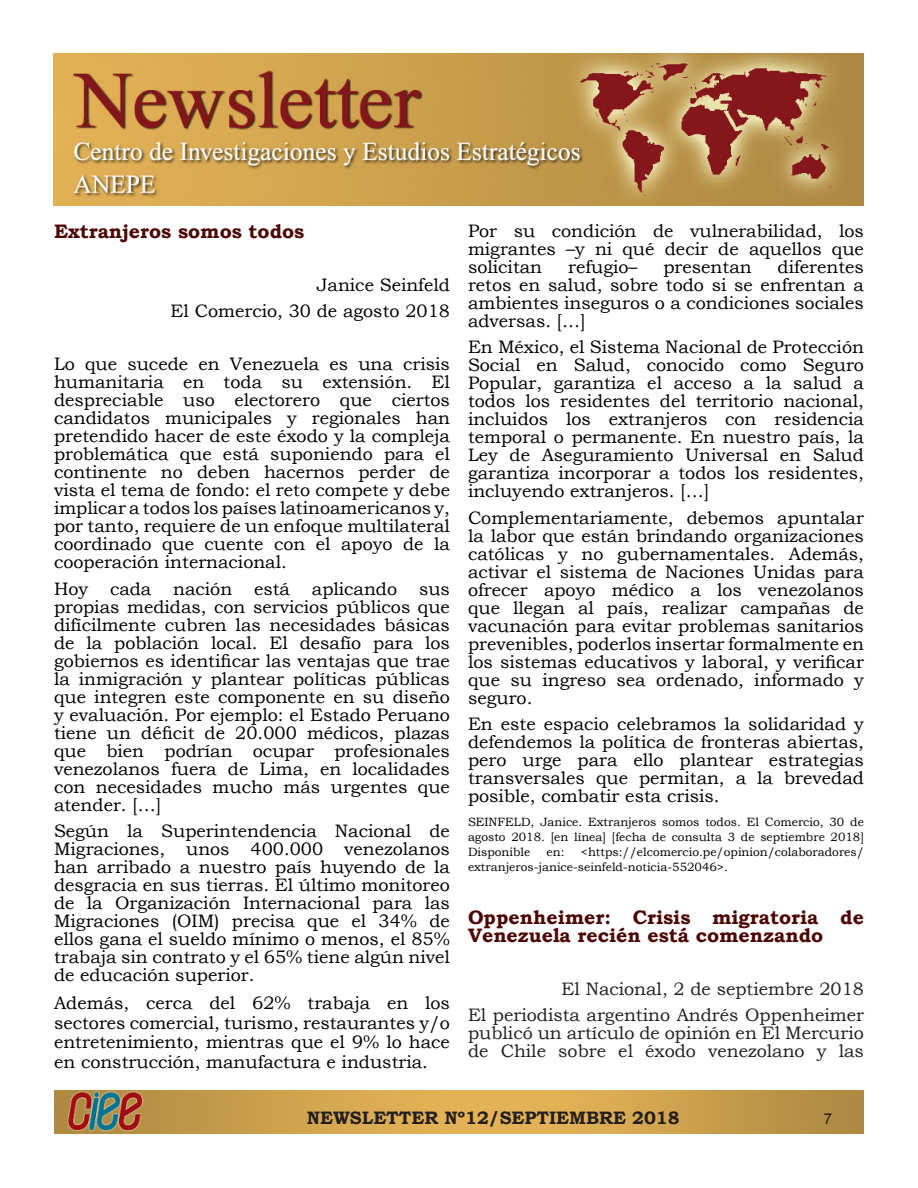
<style>
.page{position:relative;width:918px;height:1188px;background:#fff}
.page>*{position:absolute;margin:0;border:0;box-sizing:border-box;transform-origin:0 0}
.t1{font:700 19.5px/18px "Bookman Old Style";color:#4c0704}
.t2{font:18px/18px "Bookman Old Style";color:#000;text-align:justify}
.t3{font:18px/18px "Bookman Old Style";color:#231f20;text-align:justify}
.t4{font:700 18px "Bookman Old Style";color:#231f20}
.t5{font:15px "Arial";color:#231f20}
.t6{font:12px/15px "Bookman Old Style";color:#000;text-align:justify}
</style>
<div class="page">
<img style="left:54px;top:1090px;width:810px;height:43px">
<img style="left:53px;top:54px;width:811px;height:151px">
<p class="t1" style="left:54px;top:222px;width:252px">Extranjeros somos todos</p>
<p class="t2" style="left:317px;top:276px;width:135px">Janice Seinfeld</p>
<p class="t2" style="left:171px;top:302px;width:281px">El Comercio, 30 de agosto 2018</p>
<p class="t2" style="left:54px;top:355px;width:398px">Lo que sucede en Venezuela es una crisis humanitaria en toda su extensión. El despreciable uso electorero que ciertos candidatos municipales y regionales han pretendido hacer de este éxodo y la compleja problemática que está suponiendo para el continente no deben hacernos perder de vista el tema de fondo: el reto compete y debe implicar a todos los países latinoamericanos y, por tanto, requiere de un enfoque multilateral coordinado que cuente con el apoyo de la cooperación internacional.</p>
<p class="t2" style="left:54px;top:580px;width:398px">Hoy cada nación está aplicando sus propias medidas, con servicios públicos que difícilmente cubren las necesidades básicas de la población local. El desafío para los gobiernos es identificar las ventajas que trae la inmigración y plantear políticas públicas que integren este componente en su diseño y evaluación. Por ejemplo: el Estado Peruano tiene un déficit de 20.000 médicos, plazas que bien podrían ocupar profesionales venezolanos fuera de Lima, en localidades con necesidades mucho más urgentes que atender. […]</p>
<p class="t2" style="left:54px;top:822px;width:398px">Según la Superintendencia Nacional de Migraciones, unos 400.000 venezolanos han arribado a nuestro país huyendo de la desgracia en sus tierras. El último monitoreo de la Organización Internacional para las Migraciones (OIM) precisa que el 34% de ellos gana el sueldo mínimo o menos, el 85% trabaja sin contrato y el 65% tiene algún nivel de educación superior.</p>
<p class="t2" style="left:54px;top:994px;width:398px;line-height:19.5px">Además, cerca del 62% trabaja en los sectores comercial, turismo, restaurantes y/o entretenimiento, mientras que el 9% lo hace en construcción, manufactura e industria.</p>
<p class="t2" style="left:468px;top:222px;width:398px">Por su condición de vulnerabilidad, los migrantes –y ni qué decir de aquellos que solicitan</p>
<p class="t2" style="left:468px;top:258px;width:398px;text-indent:310px">diferentes retos en salud, sobre todo si se enfrentan a ambientes inseguros o a condiciones sociales adversas. […]</p>
<p class="t2" style="left:468px;top:338px;width:398px">En México, el Sistema Nacional de Protección Social en Salud, conocido como Seguro Popular, garantiza el acceso a la salud a todos los residentes del territorio nacional, incluidos los extranjeros con residencia temporal o permanente. En nuestro país, la Ley de Aseguramiento Universal en Salud garantiza incorporar a todos los residentes, incluyendo extranjeros. […]</p>
<p class="t2" style="left:468px;top:509px;width:398px">Complementariamente, debemos apuntalar la labor que están brindando organizaciones católicas y no gubernamentales. Además, activar el sistema de Naciones Unidas para ofrecer apoyo médico a los venezolanos que llegan al país, realizar campañas de vacunación para evitar problemas sanitarios prevenibles, poderlos insertar formalmente en los sistemas educativos y laboral, y verificar que su ingreso sea ordenado, informado y seguro.</p>
<p class="t2" style="left:468px;top:715px;width:398px">En este espacio celebramos la solidaridad y defendemos la política de fronteras abiertas, pero urge para ello plantear estrategias transversales que permitan, a la brevedad posible, combatir esta crisis.</p>
<p class="t6" style="left:468px;top:814px;width:397px">SEINFELD, Janice. Extranjeros somos todos. El Comercio, 30 de agosto 2018. [en línea] [fecha de consulta 3 de septiembre 2018] Disponible</p>
<p class="t2" style="left:568px;top:258px;width:71px">refugio–</p>
<p class="t2" style="left:663px;top:258px;width:90px">presentan</p>
<p class="t6" style="left:468px;top:844px;width:397px;text-indent:113px">&lt;https://elcomercio.pe/opinion/colaboradores/ extranjeros-janice-seinfeld-noticia-552046&gt;.</p>
<p class="t1" style="left:468px;top:908px;width:397px">Oppenheimer: Crisis migratoria de<br>Venezuela recién está comenzando</p>
<p class="t3" style="left:562px;top:980px;width:304px">El Nacional, 2 de septiembre 2018</p>
<p class="t3" style="left:468px;top:1006px;width:397px">El periodista argentino Andrés Oppenheimer publicó un artículo de opinión en El Mercurio de Chile sobre el éxodo venezolano y las</p>
<p class="t6" style="left:547px;top:844px;width:19px">en:</p>
<p class="t4" style="left:307px;top:1105px;width:374px">NEWSLETTER Nº12/SEPTIEMBRE 2018</p>
<p class="t5" style="left:824px;top:1109px;width:10px">7</p>
</div>
